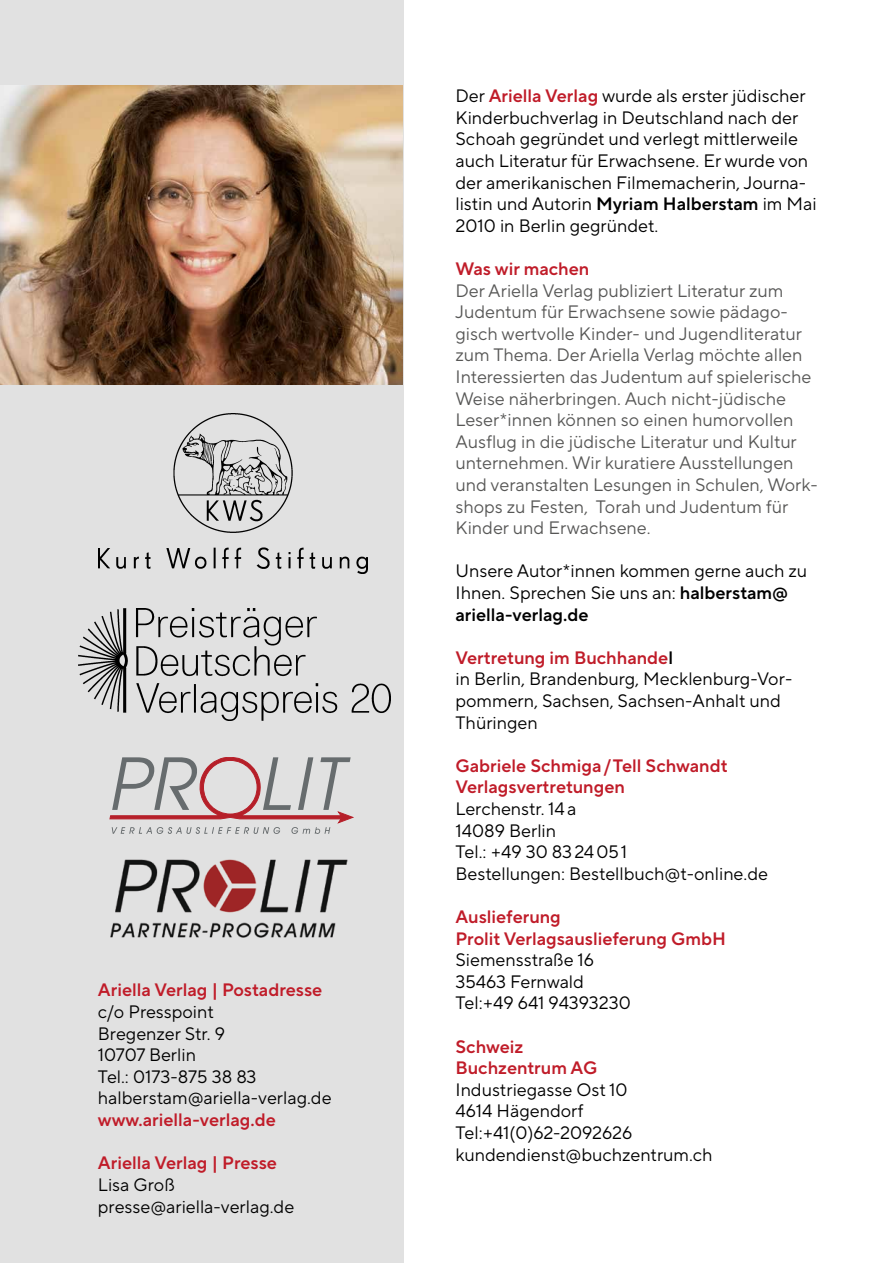
<style>
.page{position:relative;width:893px;height:1263px;background:#fff}
.page>*{position:absolute;margin:0;border:0;box-sizing:border-box;transform-origin:0 0}
.t1{font:18px/21.6px "TT Norms Pro";color:#000}
.t2{font:18px/21.6px "TT Norms Pro";color:#575756}
.t3{font:18px/21.6px "TT Norms Pro Dm Bd";color:#c01c29}
.t4{font:18px "TT Norms Pro Dm Bd";color:#000}
.s1{font-family:"TT Norms Pro Dm Bd";color:#c01c29}
.s2{font-family:"TT Norms Pro Dm Bd"}
.s3{color:#000}
</style>
<div class="page">
<div style="left:0;top:0;width:404px;height:1263px;background:#e1e1e1"></div>
<img style="left:0;top:85px;width:403px;height:300px">
<img style="left:99px;top:413px;width:268px;height:160px">
<img style="left:78px;top:608px;width:312px;height:112px">
<img style="left:110px;top:859px;width:238px;height:79px">
<svg style="left:110px;top:757px;width:243px;height:77px"></svg>
<p class="t3" style="left:98px;top:979px;width:226px">Ariella Verlag | Postadresse</p>
<p class="t1" style="left:98px;top:1001px;width:235px">c/o Presspoint<br>Bregenzer Str. 9<br>10707 Berlin<br>Tel.: 0173-875 38 83 halberstam@ariella-verlag.de</p>
<p class="t3" style="left:98px;top:1109px;width:179px">www.ariella-verlag.de</p>
<p class="t3" style="left:98px;top:1152px;width:180px">Ariella Verlag | Presse</p>
<p class="t1" style="left:98px;top:1174px;width:198px">Lisa Groß presse@ariella-verlag.de</p>
<p class="t1" style="left:455px;top:85px;width:363px">Der <span class="s1">Ariella Verlag</span> wurde als erster jüdischer Kinderbuchverlag in Deutschland nach der Schoah gegründet und verlegt mittlerweile auch Literatur für Erwachsene. Er wurde von der amerikanischen Filmemacherin, Journa&shy;listin und Autorin <span class="s2">Myriam Halberstam</span> im Mai 2010 in Berlin gegründet.</p>
<p class="t3" style="left:455px;top:258px;width:135px">Was wir machen</p>
<p class="t2" style="left:455px;top:279px;width:364px">Der Ariella Verlag publiziert Literatur zum Judentum für Erwachsene sowie pädago&shy;gisch wertvolle Kinder- und Jugendliteratur zum Thema. Der Ariella Verlag möchte allen Interessierten das Judentum auf spielerische Weise näherbringen. Auch nicht-jüdische Leser*innen können so einen humorvollen Ausflug in die jüdische Literatur und Kultur unternehmen. Wir kuratiere Ausstellungen und veranstalten Lesungen in Schulen, Work&shy;shops zu Festen, Torah und Judentum für Kinder und Erwachsene.</p>
<p class="t1" style="left:455px;top:560px;width:353px">Unsere Autor*innen kommen gerne auch zu<br>Ihnen. Sprechen Sie uns an: <span class="s2">halberstam@</span></p>
<p class="t4" style="left:455px;top:601px;width:134px">ariella-verlag.de</p>
<p class="t3" style="left:455px;top:647px;width:219px">Vertretung im Buchhande<span class="s3">l</span></p>
<p class="t1" style="left:455px;top:668px;width:338px">in Berlin, Brandenburg, Mecklenburg-Vor&shy;pommern, Sachsen, Sachsen-Anhalt und<br>Thüringen</p>
<p class="t3" style="left:455px;top:755px;width:274px">Gabriele Schmiga/Tell Schwandt<br>Verlagsvertretungen</p>
<p class="t1" style="left:455px;top:798px;width:314px">Lerchenstr. 14a<br>14089 Berlin<br>Tel.: +49 30 8324051<br>Bestellungen: Bestellbuch@t-online.de</p>
<p class="t3" style="left:455px;top:906px;width:272px">Auslieferung<br>Prolit Verlagsauslieferung GmbH</p>
<p class="t1" style="left:455px;top:949px;width:177px">Siemensstraße 16<br>35463 Fernwald<br>Tel:+49 641 94393230</p>
<p class="t3" style="left:455px;top:1035px;width:143px">Schweiz<br>Buchzentrum AG</p>
<p class="t1" style="left:455px;top:1079px;width:259px">Industriegasse Ost 10<br>4614 Hägendorf<br>Tel:+41(0)62-2092626 kundendienst@buchzentrum.ch</p>
</div>
